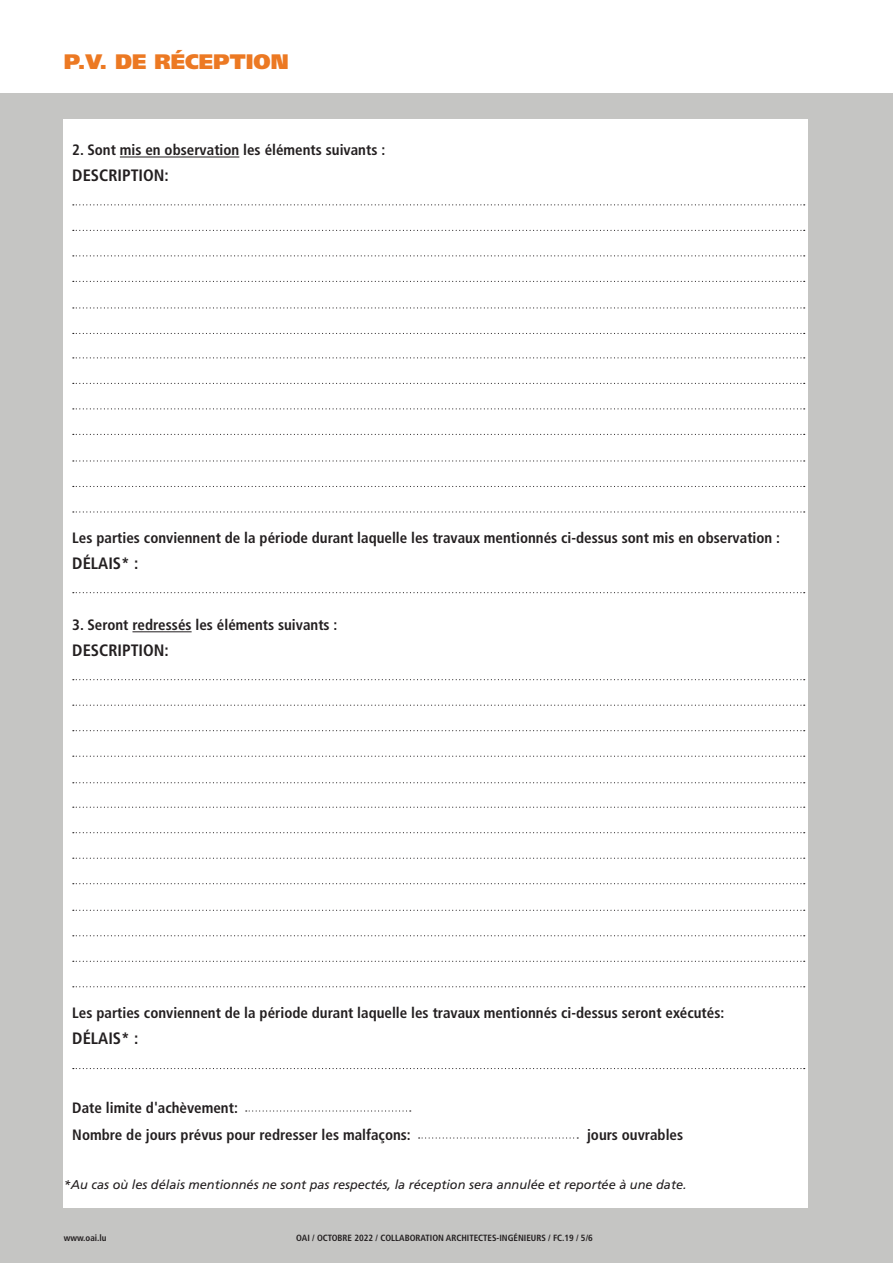
<style>
.page{position:relative;width:893px;height:1263px;background:#fff}
.page>*{position:absolute;margin:0;border:0;box-sizing:border-box;transform-origin:0 0}
.t1{font:900 21px "Frutiger LT Std";color:#ec7923}
.t2{font:700 condensed 16.5px "Frutiger LT Std";color:#231f20}
.t3{font:700 condensed 15px/27px "Frutiger LT Std";color:#231f20}
.t4{font:italic 12.75px "Frutiger LT Std";color:#231f20}
.t5{font:700 condensed 9px "Frutiger LT Std";color:#231f20}
</style>
<div class="page">
<div style="left:0;top:93px;width:893px;height:1170px;background:#c5c5c3"></div>
<div style="left:64px;top:119px;width:744px;height:1089px;background:#fff"></div>
<hr style="left:120px;top:157px;width:119px;height:1px;background:#231f20">
<hr style="left:132px;top:631px;width:60px;height:1px;background:#231f20">
<svg style="left:73px;top:204px;width:732px;height:1px"></svg>
<svg style="left:73px;top:230px;width:732px;height:1px"></svg>
<svg style="left:73px;top:255px;width:732px;height:1px"></svg>
<svg style="left:73px;top:281px;width:732px;height:1px"></svg>
<svg style="left:73px;top:307px;width:732px;height:1px"></svg>
<svg style="left:73px;top:333px;width:732px;height:1px"></svg>
<svg style="left:73px;top:357px;width:732px;height:1px"></svg>
<svg style="left:73px;top:383px;width:732px;height:1px"></svg>
<svg style="left:73px;top:408px;width:732px;height:1px"></svg>
<svg style="left:73px;top:434px;width:732px;height:1px"></svg>
<svg style="left:73px;top:460px;width:732px;height:1px"></svg>
<svg style="left:73px;top:486px;width:732px;height:1px"></svg>
<svg style="left:73px;top:511px;width:732px;height:1px"></svg>
<svg style="left:73px;top:592px;width:732px;height:1px"></svg>
<svg style="left:73px;top:679px;width:732px;height:1px"></svg>
<svg style="left:73px;top:705px;width:732px;height:1px"></svg>
<svg style="left:73px;top:730px;width:732px;height:1px"></svg>
<svg style="left:73px;top:756px;width:732px;height:1px"></svg>
<svg style="left:73px;top:782px;width:732px;height:1px"></svg>
<svg style="left:73px;top:807px;width:732px;height:1px"></svg>
<svg style="left:73px;top:832px;width:732px;height:1px"></svg>
<svg style="left:73px;top:858px;width:732px;height:1px"></svg>
<svg style="left:73px;top:883px;width:732px;height:1px"></svg>
<svg style="left:73px;top:910px;width:732px;height:1px"></svg>
<svg style="left:73px;top:935px;width:732px;height:1px"></svg>
<svg style="left:73px;top:961px;width:732px;height:1px"></svg>
<svg style="left:73px;top:986px;width:732px;height:1px"></svg>
<svg style="left:73px;top:1068px;width:732px;height:1px"></svg>
<svg style="left:246px;top:1110px;width:165px;height:1px"></svg>
<svg style="left:419px;top:1137px;width:159px;height:1px"></svg>
<h1 class="t1" style="left:64px;top:49px;width:226px">P.V. DE RÉCEPTION</h1>
<p class="t3" style="left:72px;top:137px;width:314px">2. Sont mis en observation les éléments suivants :</p>
<p class="t2" style="left:72px;top:165px;width:98px">DESCRIPTION:</p>
<p class="t3" style="left:72px;top:525px;width:709px">Les parties conviennent de la période durant laquelle les travaux mentionnés ci-dessus sont mis en observation :</p>
<p class="t2" style="left:72px;top:553px;width:68px">DÉLAIS* :</p>
<p class="t3" style="left:72px;top:612px;width:267px">3. Seront redressés les éléments suivants :</p>
<p class="t2" style="left:72px;top:640px;width:98px">DESCRIPTION:</p>
<p class="t3" style="left:72px;top:999px;width:654px">Les parties conviennent de la période durant laquelle les travaux mentionnés ci-dessus seront exécutés:</p>
<p class="t2" style="left:72px;top:1028px;width:68px">DÉLAIS* :</p>
<p class="t3" style="left:72px;top:1094px;width:340px">Date limite d'achèvement:<br>Nombre de jours prévus pour redresser les malfaçons:</p>
<p class="t3" style="left:587px;top:1121px;width:98px">jours ouvrables</p>
<p class="t4" style="left:64px;top:1177px;width:624px">*Au cas où les délais mentionnés ne sont pas respectés, la réception sera annulée et reportée à une date.</p>
<p class="t5" style="left:64px;top:1233px;width:44px">www.oai.lu</p>
<p class="t5" style="left:296px;top:1233px;width:298px">OAI / OCTOBRE 2022 / COLLABORATION ARCHITECTES-INGÉNIEURS / FC.19 / 5/6</p>
</div>
